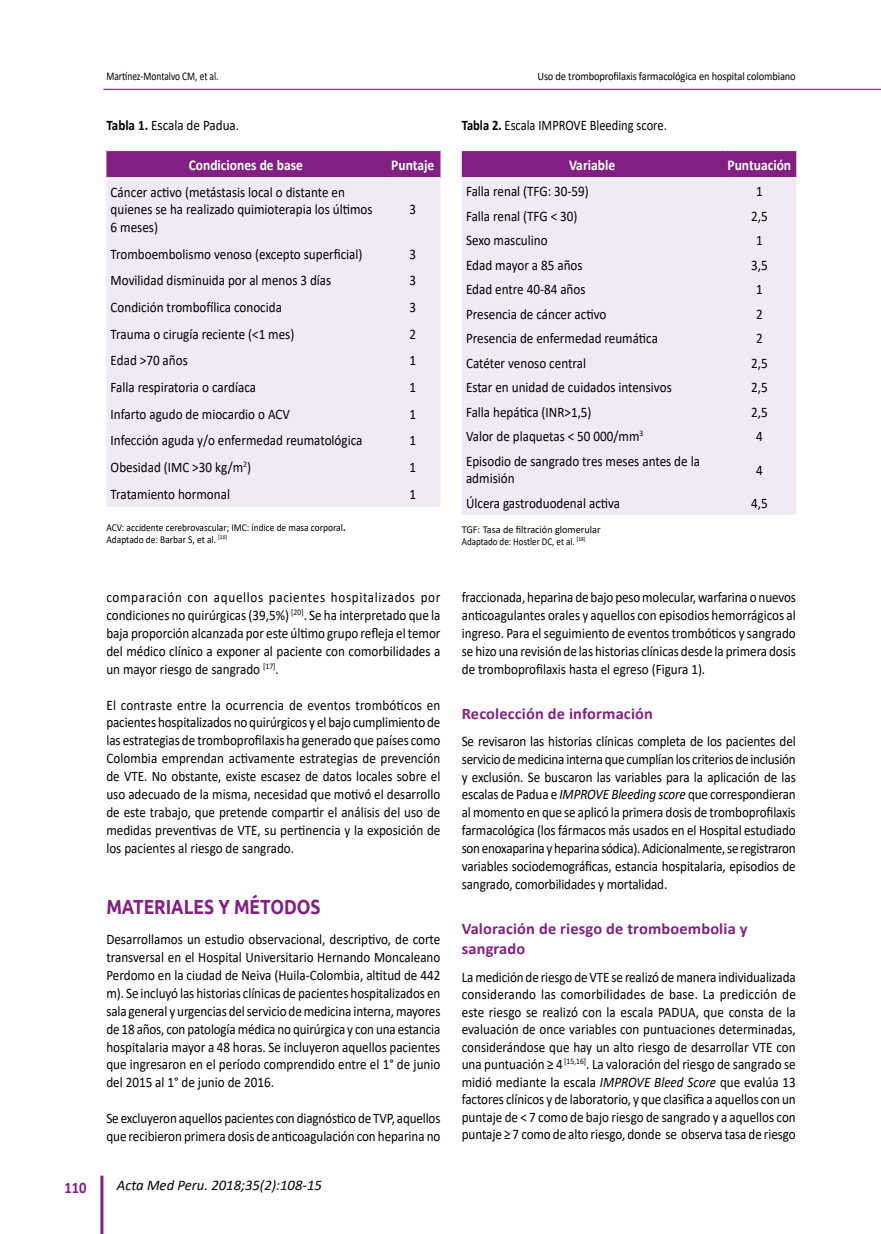
<style>
.page{position:relative;width:881px;height:1234px;background:#fff}
.page>*{position:absolute;margin:0;border:0;box-sizing:border-box;transform-origin:0 0}
.t1{font:700 20.4px "Ubuntu";color:#831f82;scale:.85 1}
.t2{font:700 16.05px/19.2px "Calibri";letter-spacing:.01em;color:#831f82}
.t3{font:700 16.05px "Calibri";letter-spacing:.01em;color:#831f82;scale:.9 1}
.t4{font:700 15px "Calibri";color:#fff;scale:.9 1}
.t5{font:italic 14.7px "Calibri";color:#000}
.t6{font:14.55px/17.9px "Calibri";color:#000;text-align:justify;scale:.9 1}
.t7{font:14.55px "Calibri";color:#000;scale:.86 1}
.t8{font:11.7px "Calibri";color:#000;scale:.8 1}
.t9{font:11.55px "Calibri";letter-spacing:-.01em;color:#000;scale:.9 1}
.t10{font:10.5px/12px "Calibri";color:#000;scale:.9 1}
.t11{font:10.5px/12px "Calibri";color:#000}
.s1{font-weight:700}
.s2{font-size:14.55px}
.s3{font-style:italic}
</style>
<div class="page">
<hr style="left:100px;top:1175px;width:3px;height:58px;background:#831f82">
<hr style="left:103px;top:89px;width:777px;height:1px;background:#831f82">
<div style="left:106px;top:151px;width:334px;height:26px;background:#831f82"></div>
<div style="left:106px;top:179px;width:334px;height:327px;background:#f1e9f5"></div>
<div style="left:461px;top:151px;width:335px;height:26px;background:#831f82"></div>
<div style="left:462px;top:179px;width:334px;height:335px;background:#f1e9f5"></div>
<p class="t8" style="left:106px;top:68px;width:142px">Martínez-Montalvo CM, et al.</p>
<p class="t9" style="left:537px;top:68px;width:288px">Uso de tromboprofilaxis farmacológica en hospital colombiano</p>
<p class="t6" style="left:106px;top:116px;width:149px"><span class="s1">Tabla 1.</span> Escala de Padua.</p>
<p class="t4" style="left:189px;top:154px;width:128px">Condiciones de base</p>
<p class="t4" style="left:391px;top:154px;width:49px">Puntaje</p>
<p class="t6" style="left:111px;top:183px;width:292px;text-align:left">Cáncer activo (metástasis local o distante en quienes se ha realizado quimioterapia los últimos<br>6 meses)</p>
<p class="t6" style="left:409px;top:200px;width:9px">3</p>
<p class="t6" style="left:111px;top:244px;width:281px">Tromboembolismo venoso (excepto superficial)</p>
<p class="t6" style="left:409px;top:244px;width:9px">3</p>
<p class="t6" style="left:111px;top:271px;width:246px">Movilidad disminuida por al menos 3 días</p>
<p class="t6" style="left:409px;top:271px;width:9px">3</p>
<p class="t6" style="left:111px;top:298px;width:192px">Condición trombofílica conocida</p>
<p class="t6" style="left:409px;top:298px;width:9px">3</p>
<p class="t6" style="left:111px;top:324px;width:205px">Trauma o cirugía reciente (&lt;1 mes)</p>
<p class="t6" style="left:409px;top:324px;width:9px">2</p>
<p class="t6" style="left:111px;top:351px;width:87px">Edad &gt;70 años</p>
<p class="t6" style="left:409px;top:351px;width:9px">1</p>
<p class="t6" style="left:111px;top:377px;width:163px">Falla respiratoria o cardíaca</p>
<p class="t6" style="left:409px;top:377px;width:9px">1</p>
<p class="t6" style="left:111px;top:404px;width:201px">Infarto agudo de miocardio o ACV</p>
<p class="t6" style="left:409px;top:404px;width:9px">1</p>
<p class="t6" style="left:111px;top:431px;width:281px">Infección aguda y/o enfermedad reumatológica</p>
<p class="t6" style="left:409px;top:431px;width:9px">1</p>
<p class="t6" style="left:111px;top:457px;width:157px">Obesidad (IMC &gt;30 kg/m<sup>2</sup>)</p>
<p class="t6" style="left:409px;top:457px;width:9px">1</p>
<p class="t6" style="left:111px;top:484px;width:134px">Tratamiento hormonal</p>
<p class="t6" style="left:409px;top:484px;width:9px">1</p>
<p class="t10" style="left:106px;top:520px;width:268px">ACV: accidente cerebrovascular; IMC: índice de masa corporal<span class="s2">.<br></span>Adaptado de: Barbar S, et al. <sup>[16]</sup></p>
<p class="t6" style="left:106px;top:588px;width:372px">comparación con aquellos pacientes hospitalizados por condiciones no quirúrgicas (39,5%) <sup>[20]</sup>. Se ha interpretado que la baja proporción alcanzada por este último grupo refleja el temor del médico clínico a exponer al paciente con comorbilidades a un mayor riesgo de sangrado <sup>[17]</sup>.</p>
<p class="t6" style="left:106px;top:695px;width:372px">El contraste entre la ocurrencia de eventos trombóticos en pacientes hospitalizados no quirúrgicos y el bajo cumplimiento de las estrategias de tromboprofilaxis ha generado que países como Colombia emprendan activamente estrategias de prevención de VTE. No obstante, existe escasez de datos locales sobre el uso adecuado de la misma, necesidad que motivó el desarrollo de este trabajo, que pretende compartir el análisis del uso de medidas preventivas de VTE, su pertinencia y la exposición de los pacientes al riesgo de sangrado.</p>
<h1 class="t1" style="left:106px;top:892px;width:253px">MATERIALES Y MÉTODOS</h1>
<p class="t6" style="left:106px;top:930px;width:372px">Desarrollamos un estudio observacional, descriptivo, de corte transversal en el Hospital Universitario Hernando Moncaleano Perdomo en la ciudad de Neiva (Huila-Colombia, altitud de 442 m). Se incluyó las historias clínicas de pacientes hospitalizados en sala general y urgencias del servicio de medicina interna, mayores de 18 años, con patología médica no quirúrgica y con una estancia hospitalaria mayor a 48 horas. Se incluyeron aquellos pacientes que ingresaron en el período comprendido entre el 1° de junio del 2015 al 1° de junio de 2016.</p>
<p class="t6" style="left:106px;top:1108px;width:372px">Se excluyeron aquellos pacientes con diagnóstico de TVP, aquellos que recibieron primera dosis de anticoagulación con heparina no</p>
<p class="t5" style="left:117px;top:1174px;width:206px">Acta Med Peru. 2018;35(2):108-15</p>
<p class="t3" style="left:64px;top:1175px;width:26px">110</p>
<p class="t5" style="left:281px;top:1174px;width:32px">XXXX</p>
<p class="t7" style="left:461px;top:115px;width:240px"><span class="s1">Tabla 2.</span> Escala IMPROVE Bleeding score.</p>
<p class="t4" style="left:569px;top:154px;width:53px">Variable</p>
<p class="t4" style="left:727px;top:154px;width:72px">Puntuación</p>
<p class="t6" style="left:466px;top:182px;width:138px">Falla renal (TFG: 30-59)</p>
<p class="t6" style="left:755px;top:182px;width:9px">1</p>
<p class="t6" style="left:466px;top:206px;width:125px">Falla renal (TFG &lt; 30)</p>
<p class="t6" style="left:750px;top:206px;width:20px">2,5</p>
<p class="t6" style="left:466px;top:231px;width:92px">Sexo masculino</p>
<p class="t6" style="left:755px;top:231px;width:9px">1</p>
<p class="t6" style="left:466px;top:255px;width:131px">Edad mayor a 85 años</p>
<p class="t6" style="left:750px;top:255px;width:20px">3,5</p>
<p class="t6" style="left:466px;top:280px;width:134px">Edad entre 40-84 años</p>
<p class="t6" style="left:755px;top:280px;width:9px">1</p>
<p class="t6" style="left:466px;top:304px;width:157px">Presencia de cáncer activo</p>
<p class="t6" style="left:755px;top:304px;width:9px">2</p>
<p class="t6" style="left:466px;top:329px;width:215px">Presencia de enfermedad reumática</p>
<p class="t6" style="left:755px;top:329px;width:9px">2</p>
<p class="t6" style="left:466px;top:353px;width:135px">Catéter venoso central</p>
<p class="t6" style="left:750px;top:353px;width:20px">2,5</p>
<p class="t6" style="left:466px;top:378px;width:230px">Estar en unidad de cuidados intensivos</p>
<p class="t6" style="left:750px;top:378px;width:20px">2,5</p>
<p class="t6" style="left:466px;top:402px;width:141px">Falla hepática (INR&gt;1,5)</p>
<p class="t6" style="left:750px;top:402px;width:20px">2,5</p>
<p class="t6" style="left:466px;top:427px;width:198px">Valor de plaquetas &lt; 50 000/mm<sup>3</sup></p>
<p class="t6" style="left:755px;top:427px;width:9px">4</p>
<p class="t6" style="left:466px;top:452px;width:261px">Episodio de sangrado tres meses antes de la admisión</p>
<p class="t6" style="left:755px;top:460px;width:9px">4</p>
<p class="t6" style="left:466px;top:493px;width:173px">Úlcera gastroduodenal activa</p>
<p class="t6" style="left:750px;top:493px;width:20px">4,5</p>
<p class="t11" style="left:461px;top:523px;width:140px">TGF: Tasa de filtración glomerular<br>Adaptado de: Hostler DC, et al. <sup>[18]</sup></p>
<p class="t6" style="left:461px;top:588px;width:372px">fraccionada, heparina de bajo peso molecular, warfarina o nuevos anticoagulantes orales y aquellos con episodios hemorrágicos al ingreso. Para el seguimiento de eventos trombóticos y sangrado se hizo una revisión de las historias clínicas desde la primera dosis de tromboprofilaxis hasta el egreso (Figura 1).</p>
<p class="t2" style="left:461px;top:704px;width:193px">Recolección de información</p>
<p class="t6" style="left:461px;top:731px;width:372px">Se revisaron las historias clínicas completa de los pacientes del servicio de medicina interna que cumplían los criterios de inclusión y exclusión. Se buscaron las variables para la aplicación de las escalas de Padua e <span class="s3">IMPROVE Bleeding score</span> que correspondieran al momento en que se aplicó la primera dosis de tromboprofilaxis farmacológica (los fármacos más usados en el Hospital estudiado son enoxaparina y heparina sódica). Adicionalmente, se registraron variables sociodemográficas, estancia hospitalaria, episodios de sangrado, comorbilidades y mortalidad.</p>
<p class="t2" style="left:461px;top:919px;width:287px">Valoración de riesgo de tromboembolia y sangrado</p>
<p class="t6" style="left:461px;top:967px;width:372px;line-height:17.4px">La medición de riesgo de VTE se realizó de manera individualizada considerando las comorbilidades de base. La predicción de este riesgo se realizó con la escala PADUA, que consta de la evaluación de once variables con puntuaciones determinadas, considerándose que hay un alto riesgo de desarrollar VTE con una puntuación ≥ 4 <sup>[15,16]</sup>. La valoración del riesgo de sangrado se midió mediante la escala <span class="s3">IMPROVE Bleed Score</span> que evalúa 13 factores clínicos y de laboratorio, y que clasifica a aquellos con un puntaje de &lt; 7 como de bajo riesgo de sangrado y a aquellos con puntaje ≥ 7 como de alto riesgo, donde se observa tasa de riesgo</p>
</div>
